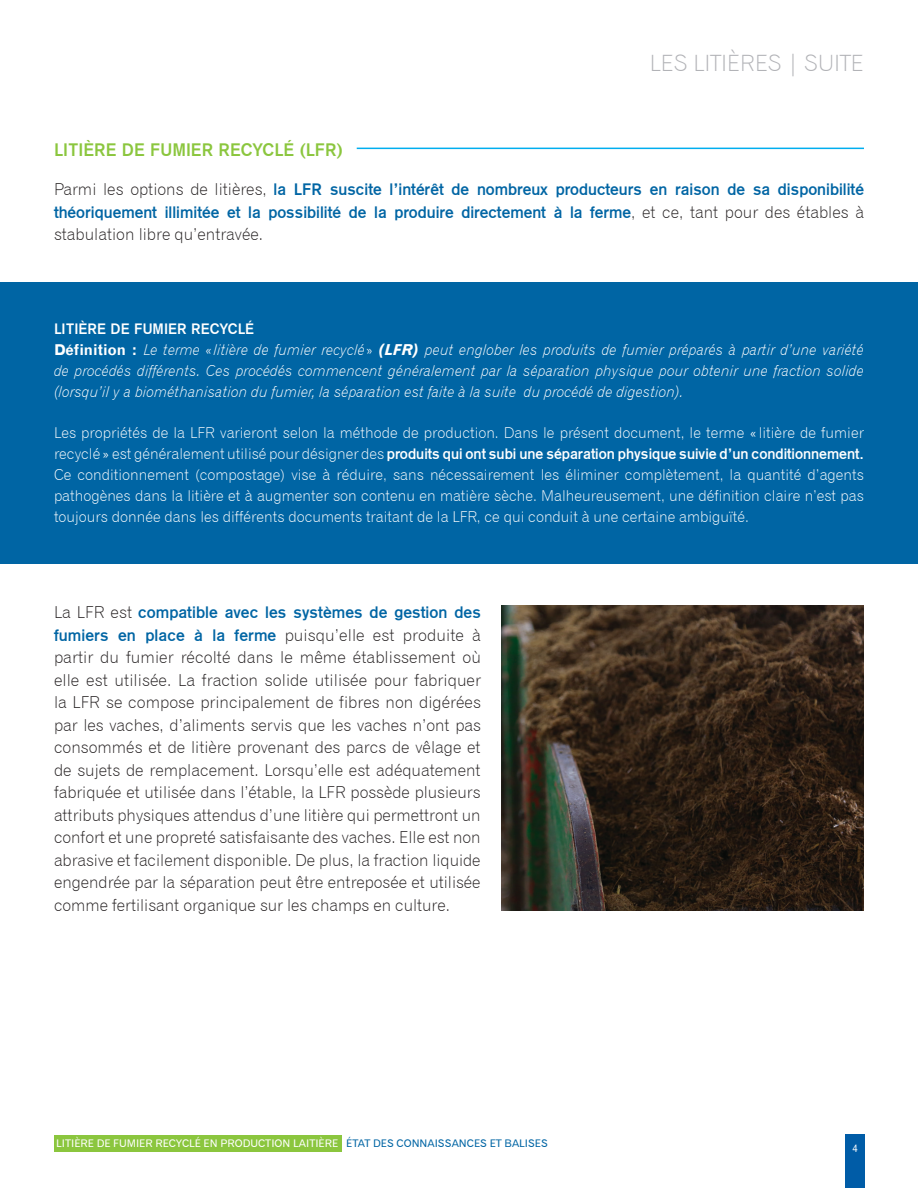
<style>
.page{position:relative;width:918px;height:1188px;background:#fff}
.page>*{position:absolute;margin:0;border:0;box-sizing:border-box;transform-origin:0 0}
.Texte_courant{font:22.5px "Gothic 720 BT Light B";color:#b2b3b7}
.Noms_auteurs{font:18px "Gothic 725 BT Bold A";color:#8bc63e}
.Texte_courant-2{font:16.5px/22.5px "Gothic 720 BT Light B";color:#231f20;text-align:justify}
.Texte_courant-3{font:16.5px/22.5px "Gothic 725 BT Bold A";color:#0065a4;text-align:justify}
.Noms_auteurs-2{font:15px/21px "Gothic 720 BT Light B";color:#fff;text-align:justify}
.Noms_auteurs-3{font:15px/21px "Gothic 720 BT Light Italic B";color:#fff;text-align:justify}
.Noms_auteurs-4{font:15px "Gothic 725 BT Bold A";color:#fff}
.t1{font:10.5px "Gothic 720 BT Roman B";color:#fff}
.s1{font-family:"Gothic 720 BT Light B";color:#231f20}
.s2{font-family:"Gothic 720 BT Bold B"}
.s3{font-family:"Gothic 720 BT Bold Italic B"}
.s4{font-family:"Gothic 725 BT Bold A"}
.s5{font-family:"Gothic 725 BT Bold A";color:#0065a4}
.s6{color:#0065a4}
</style>
<div class="page">
<div style="left:54px;top:1135px;width:287px;height:17px;background:#8bc63e"></div>
<div style="left:846px;top:1134px;width:19px;height:54px;background:#005ca7"></div>
<hr style="left:357px;top:148px;width:507px;height:1px;background:#00aeef">
<div style="left:0;top:282px;width:918px;height:282px;background:#0065a4"></div>
<img style="left:501px;top:605px;width:363px;height:306px">
<p class="Texte_courant" style="left:650px;top:49px;width:216px">LES LITIÈRES | SUITE</p>
<p class="Noms_auteurs" style="left:54px;top:140px;width:290px">LITIÈRE DE FUMIER RECYCLÉ (LFR)</p>
<p class="Texte_courant-3" style="left:54px;top:179px;width:812px"><span class="s1">Parmi les options de litières,</span> la LFR suscite l’intérêt de nombreux producteurs en raison de sa disponibilité théoriquement illimitée et la possibilité de la produire directement à la ferme<span class="s1">, et ce, tant pour des étables à stabulation libre qu’entravée.</span></p>
<p class="Noms_auteurs-4" style="left:54px;top:321px;width:202px">LITIÈRE DE FUMIER RECYCLÉ</p>
<p class="Noms_auteurs-3" style="left:54px;top:339px;width:811px"><span class="s2">Définition :</span> Le terme «litière de fumier recyclé » <span class="s3">(LFR)</span> peut englober les produits de fumier préparés à partir d’une variété de procédés différents. Ces procédés commencent généralement par la séparation physique pour obtenir une fraction solide (lorsqu’il y a biométhanisation du fumier, la séparation est faite à la suite du procédé de digestion).</p>
<p class="Noms_auteurs-2" style="left:54px;top:422px;width:812px">Les propriétés de la LFR varieront selon la méthode de production. Dans le présent document, le terme « litière de fumier recyclé» est généralement utilisé pour désigner des <span class="s4">produits qui ont subi une séparation physique suivie d’un conditionnement.<br></span>Ce conditionnement (compostage) vise à réduire, sans nécessairement les éliminer complètement, la quantité d’agents pathogènes dans la litière et à augmenter son contenu en matière sèche. Malheureusement, une définition claire n’est pas toujours donnée dans les différents documents traitant de la LFR, ce qui conduit à une certaine ambiguïté.</p>
<p class="Texte_courant-2" style="left:54px;top:601px;width:429px">La LFR est <span class="s5">compatible avec les systèmes de gestion des fumiers en place à la ferme</span> puisqu’elle est produite à partir du fumier récolté dans le même établissement où elle est utilisée. La fraction solide utilisée pour fabriquer la LFR se compose principalement de fibres non digérées par les vaches, d’aliments servis que les vaches n’ont pas consommés et de litière provenant des parcs de vêlage et de sujets de remplacement. Lorsqu’elle est adéquatement fabriquée et utilisée dans l’étable, la LFR possède plusieurs attributs physiques attendus d’une litière qui permettront un confort et une propreté satisfaisante des vaches. Elle est non abrasive et facilement disponible. De plus, la fraction liquide engendrée par la séparation peut être entreposée et utilisée comme fertilisant organique sur les champs en culture.</p>
<p class="t1" style="left:56px;top:1137px;width:493px">LITIÈRE DE FUMIER RECYCLÉ EN PRODUCTION LAITIÈRE <span class="s6">ÉTAT DES CONNAISSANCES ET BALISES</span></p>
<p class="t1" style="left:852px;top:1142px;width:7px">4</p>
</div>
